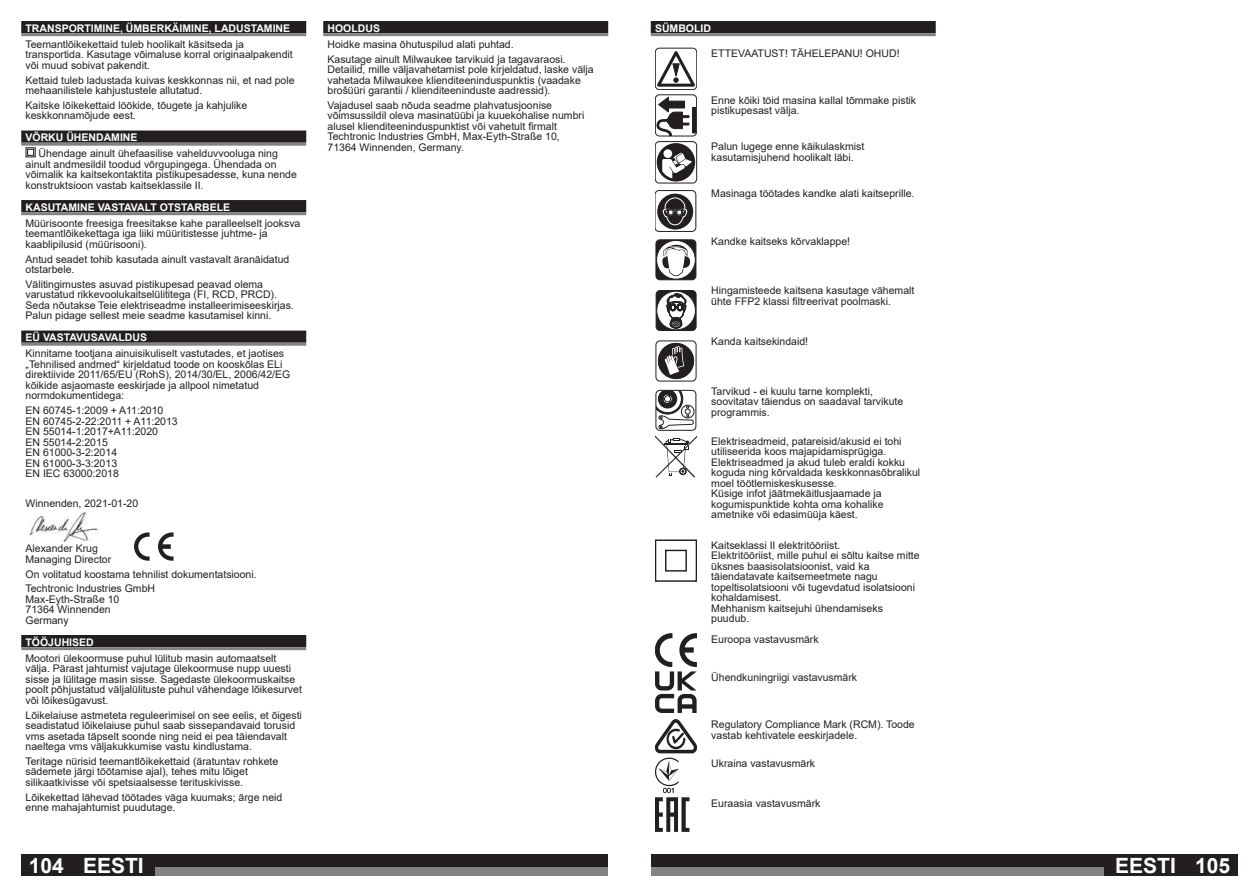
<style>
.page{position:relative;width:1259px;height:893px;background:#fff}
.page>*{position:absolute;margin:0;border:0;box-sizing:border-box;transform-origin:0 0}
.t1{font:700 21px "Arial";color:#fff}
.t2{font:10.5px/10.5px "Arial";color:#231f20}
.t3{font:700 10.5px "Arial";color:#fff}
</style>
<div class="page">
<div style="left:21px;top:855px;width:587px;height:21px;background:#231f20"></div>
<div style="left:72px;top:867px;width:536px;height:9px;background:#808285"></div>
<div style="left:651px;top:855px;width:586px;height:21px;background:#231f20"></div>
<div style="left:651px;top:867px;width:536px;height:9px;background:#808285"></div>
<div style="left:21px;top:21px;width:285px;height:12px;background:#231f20"></div>
<hr style="left:21px;top:33px;width:285px;height:3px;background:#808285">
<div style="left:21px;top:131px;width:285px;height:12px;background:#231f20"></div>
<hr style="left:21px;top:143px;width:285px;height:3px;background:#808285">
<div style="left:21px;top:200px;width:285px;height:12px;background:#231f20"></div>
<hr style="left:21px;top:212px;width:285px;height:3px;background:#808285">
<div style="left:21px;top:331px;width:285px;height:12px;background:#231f20"></div>
<hr style="left:21px;top:343px;width:285px;height:3px;background:#808285">
<div style="left:21px;top:635px;width:285px;height:12px;background:#231f20"></div>
<hr style="left:21px;top:647px;width:285px;height:3px;background:#808285">
<div style="left:26px;top:147px;width:10px;height:10px;border:1px solid #231f20"></div>
<div style="left:27px;top:149px;width:7px;height:7px;border:1px solid #231f20"></div>
<img style="left:29px;top:512px;width:70px;height:30px">
<svg style="left:134px;top:532px;width:16px;height:29px"></svg>
<svg style="left:158px;top:532px;width:16px;height:29px"></svg>
<div style="left:323px;top:21px;width:285px;height:12px;background:#231f20"></div>
<hr style="left:323px;top:33px;width:285px;height:3px;background:#808285">
<div style="left:72px;top:855px;width:83px;height:21px;background:#231f20"></div>
<div style="left:1103px;top:855px;width:84px;height:21px;background:#231f20"></div>
<div style="left:651px;top:21px;width:284px;height:12px;background:#231f20"></div>
<hr style="left:651px;top:33px;width:284px;height:3px;background:#808285">
<div style="left:655px;top:48px;width:42px;height:42px;border:1px solid #231f20;border-radius:4px"></div>
<svg style="left:655px;top:47px;width:42px;height:42px"></svg>
<div style="left:692px;top:107px;width:4px;height:26px;border:1px solid #231f20"></div>
<svg style="left:657px;top:96px;width:33px;height:39px"></svg>
<div style="left:655px;top:94px;width:42px;height:43px;border:1px solid #231f20;border-radius:4px"></div>
<div style="left:655px;top:141px;width:42px;height:42px;border:1px solid #231f20;border-radius:4px"></div>
<div style="left:657px;top:143px;width:38px;height:39px;background:#231f20;border-radius:50%"></div>
<svg style="left:663px;top:149px;width:9px;height:9px"></svg>
<svg style="left:662px;top:153px;width:30px;height:25px"></svg>
<div style="left:655px;top:190px;width:41px;height:41px;background:#fff;border:1px solid #231f20;border-radius:4px"></div>
<div style="left:657px;top:194px;width:36px;height:36px;background:#231f20;border-radius:50%"></div>
<svg style="left:662px;top:197px;width:25px;height:29px"></svg>
<div style="left:655px;top:239px;width:41px;height:41px;background:#231f20;border:1px solid #231f20;border-radius:4px"></div>
<svg style="left:656px;top:240px;width:39px;height:39px"></svg>
<svg style="left:661px;top:242px;width:31px;height:34px"></svg>
<div style="left:655px;top:290px;width:41px;height:41px;background:#231f20;border:1px solid #231f20;border-radius:4px"></div>
<svg style="left:656px;top:291px;width:39px;height:39px"></svg>
<svg style="left:666px;top:293px;width:20px;height:36px"></svg>
<svg style="left:655px;top:341px;width:41px;height:40px"></svg>
<svg style="left:657px;top:392px;width:37px;height:37px"></svg>
<div style="left:655px;top:390px;width:41px;height:41px;border:1px solid #231f20;border-radius:4px"></div>
<svg style="left:655px;top:435px;width:42px;height:43px"></svg>
<svg style="left:655px;top:539px;width:42px;height:43px"></svg>
<svg style="left:655px;top:633px;width:42px;height:80px"></svg>
<svg style="left:655px;top:719px;width:42px;height:113px"></svg>
<p class="t3" style="left:26px;top:22px;width:266px">TRANSPORTIMINE, ÜMBERKÄIMINE, LADUSTAMINE</p>
<p class="t2" style="left:26px;top:39px;width:269px">Teemantlõikekettaid tuleb hoolikalt käsitseda ja transportida. Kasutage võimaluse korral originaalpakendit või muud sobivat pakendit.</p>
<p class="t2" style="left:26px;top:75px;width:271px">Kettaid tuleb ladustada kuivas keskkonnas nii, et nad pole mehaanilistele kahjustustele allutatud.</p>
<p class="t2" style="left:26px;top:100px;width:223px">Kaitske lõikekettaid löökide, tõugete ja kahjulike keskkonnamõjude eest.</p>
<p class="t3" style="left:26px;top:132px;width:113px">VÕRKU ÜHENDAMINE</p>
<p class="t2" style="left:26px;top:149px;width:273px;text-indent:13px">Ühendage ainult ühefaasilise vahelduvvooluga ning ainult andmesildil toodud võrgupingega. Ühendada on võimalik ka kaitsekontaktita pistikupesadesse, kuna nende konstruktsioon vastab kaitseklassile II.</p>
<p class="t3" style="left:26px;top:201px;width:206px">KASUTAMINE VASTAVALT OTSTARBELE</p>
<p class="t2" style="left:26px;top:218px;width:276px">Müürisoonte freesiga freesitakse kahe paralleelselt jooksva teemantlõikekettaga iga liiki müüritistesse juhtme- ja kaablipilusid (müürisooni).</p>
<p class="t2" style="left:26px;top:254px;width:265px">Antud seadet tohib kasutada ainult vastavalt äranäidatud otstarbele.</p>
<p class="t2" style="left:26px;top:279px;width:270px">Välitingimustes asuvad pistikupesad peavad olema varustatud rikkevoolukaitselülititega (FI, RCD, PRCD).<br>Seda nõutakse Teie elektriseadme installeerimiseeskirjas.<br>Palun pidage sellest meie seadme kasutamisel kinni.</p>
<p class="t3" style="left:26px;top:332px;width:123px">EÜ VASTAVUSAVALDUS</p>
<p class="t2" style="left:26px;top:349px;width:266px">Kinnitame tootjana ainuisikuliselt vastutades, et jaotises „Tehnilised andmed“ kirjeldatud toode on kooskõlas ELi direktiivide 2011/65/EU (RohS), 2014/30/EL, 2006/42/EG kõikide asjaomaste eeskirjade ja allpool nimetatud normdokumentidega:</p>
<p class="t2" style="left:26px;top:405px;width:154px">EN 60745-1:2009 + A11:2010<br>EN 60745-2-22:2011 + A11:2013<br>EN 55014-1:2017+A11:2020<br>EN 55014-2:2015<br>EN 61000-3-2:2014<br>EN 61000-3-3:2013<br>EN IEC 63000:2018</p>
<p class="t2" style="left:26px;top:498px;width:114px">Winnenden, 2021-01-20</p>
<p class="t2" style="left:26px;top:543px;width:87px">Alexander Krug<br>Managing Director</p>
<p class="t2" style="left:26px;top:567px;width:233px;line-height:14.7px">On volitatud koostama tehnilist dokumentatsiooni.<br>Techtronic Industries GmbH</p>
<p class="t2" style="left:26px;top:594px;width:95px">Max-Eyth-Straße 10<br>71364 Winnenden<br>Germany</p>
<p class="t3" style="left:26px;top:636px;width:70px">TÖÖJUHISED</p>
<p class="t2" style="left:26px;top:653px;width:278px">Mootori ülekoormuse puhul lülitub masin automaatselt välja. Pärast jahtumist vajutage ülekoormuse nupp uuesti sisse ja lülitage masin sisse. Sagedaste ülekoormuskaitse poolt põhjustatud väljalülituste puhul vähendage lõikesurvet või lõikesügavust.</p>
<p class="t2" style="left:26px;top:710px;width:278px">Lõikelaiuse astmeteta reguleerimisel on see eelis, et õigesti seadistatud lõikelaiuse puhul saab sissepandavaid torusid vms asetada täpselt soonde ning neid ei pea täiendavalt naeltega vms väljakukkumise vastu kindlustama.</p>
<p class="t2" style="left:26px;top:756px;width:254px">Teritage nürisid teemantlõikekettaid (äratuntav rohkete sädemete järgi töötamise ajal), tehes mitu lõiget silikaatkivisse või spetsiaalsesse terituskivisse.</p>
<p class="t2" style="left:26px;top:792px;width:258px">Lõikekettad lähevad töötades väga kuumaks; ärge neid enne mahajahtumist puudutage.</p>
<p class="t3" style="left:327px;top:22px;width:54px">HOOLDUS</p>
<p class="t2" style="left:327px;top:37px;width:240px;line-height:14.7px">Hoidke masina õhutuspilud alati puhtad.<br>Kasutage ainult Milwaukee tarvikuid ja tagavaraosi.</p>
<p class="t2" style="left:327px;top:64px;width:268px">Detailid, mille väljavahetamist pole kirjeldatud, laske välja vahetada Milwaukee klienditeeninduspunktis (vaadake brošüüri garantii / klienditeeninduste aadressid).</p>
<p class="t2" style="left:327px;top:100px;width:258px">Vajadusel saab nõuda seadme plahvatusjoonise võimsussildil oleva masinatüübi ja kuuekohalise numbri alusel klienditeeninduspunktist või vahetult firmalt Techtronic Industries GmbH, Max-Eyth-Straße 10, 71364 Winnenden, Germany.</p>
<p class="t3" style="left:655px;top:22px;width:57px">SÜMBOLID</p>
<p class="t2" style="left:711px;top:48px;width:190px">ETTEVAATUST! TÄHELEPANU! OHUD!</p>
<p class="t2" style="left:711px;top:95px;width:206px">Enne kõiki töid masina kallal tõmmake pistik pistikupesast välja.</p>
<p class="t2" style="left:711px;top:141px;width:154px">Palun lugege enne käikulaskmist kasutamisjuhend hoolikalt läbi.</p>
<p class="t2" style="left:711px;top:188px;width:205px">Masinaga töötades kandke alati kaitseprille.</p>
<p class="t2" style="left:711px;top:236px;width:140px">Kandke kaitseks kõrvaklappe!</p>
<p class="t2" style="left:711px;top:285px;width:205px">Hingamisteede kaitsena kasutage vähemalt ühte FFP2 klassi filtreerivat poolmaski.</p>
<p class="t2" style="left:711px;top:336px;width:98px">Kanda kaitsekindaid!</p>
<p class="t2" style="left:711px;top:386px;width:194px">Tarvikud - ei kuulu tarne komplekti, soovitatav täiendus on saadaval tarvikute programmis.</p>
<p class="t2" style="left:711px;top:436px;width:210px">Elektriseadmeid, patareisid/akusid ei tohi utiliseerida koos majapidamisprügiga.<br>Elektriseadmed ja akud tuleb eraldi kokku koguda ning kõrvaldada keskkonnasõbralikul moel töötlemiskeskusesse.<br>Küsige infot jäätmekäitlusjaamade ja kogumispunktide kohta oma kohalike ametnike või edasimüüja käest.</p>
<p class="t2" style="left:711px;top:540px;width:210px">Kaitseklassi II elektritööriist.<br>Elektritööriist, mille puhul ei sõltu kaitse mitte üksnes baasisolatsioonist, vaid ka täiendatavate kaitsemeetmete nagu topeltisolatsiooni või tugevdatud isolatsiooni kohaldamisest.<br>Mehhanism kaitsejuhi ühendamiseks puudub.</p>
<p class="t2" style="left:711px;top:634px;width:109px">Euroopa vastavusmärk</p>
<p class="t2" style="left:711px;top:672px;width:147px">Ühendkuningriigi vastavusmärk</p>
<p class="t2" style="left:711px;top:719px;width:205px">Regulatory Compliance Mark (RCM). Toode vastab kehtivatele eeskirjadele.</p>
<p class="t2" style="left:711px;top:758px;width:105px">Ukraina vastavusmärk</p>
<p class="t2" style="left:711px;top:798px;width:111px">Euraasia vastavusmärk</p>
<h1 class="t1" style="left:83px;top:854px;width:62px">EESTI</h1>
<h1 class="t1" style="left:1115px;top:854px;width:62px">EESTI</h1>
<h1 class="t1" style="left:29px;top:854px;width:37px">104</h1>
<h1 class="t1" style="left:1195px;top:854px;width:37px">105</h1>
</div>
